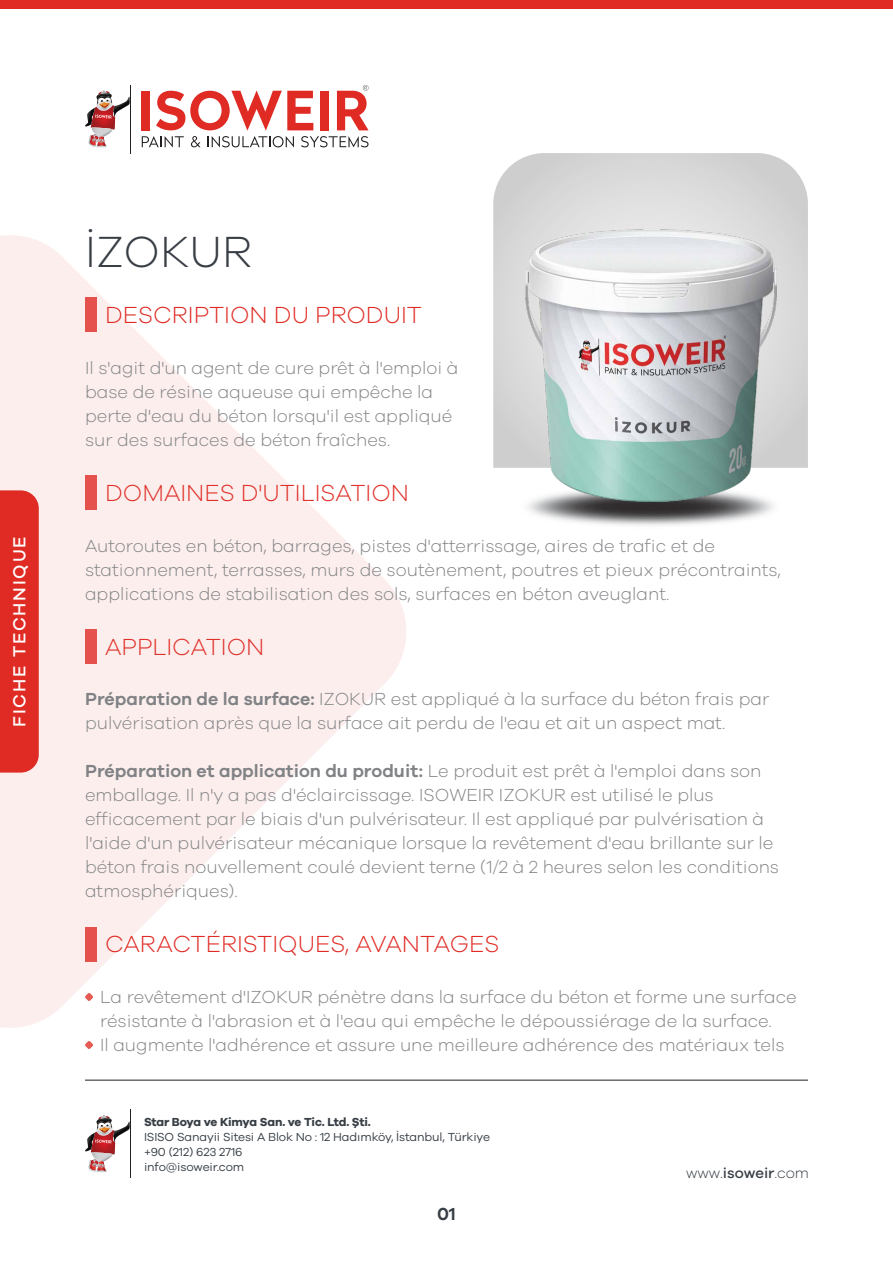
<style>
.page{position:relative;width:893px;height:1263px;background:#fff}
.page>*{position:absolute;margin:0;border:0;box-sizing:border-box;transform-origin:0 0}
.t1{font:300 45px "Galano Grotesque";color:#383e45}
.t2{font:300 24px "Galano Grotesque";color:#e02b25}
.t3{font:300 24px "Galano Grotesque";color:#e0312a}
.t4{font:300 18px/24px "Galano Grotesque";color:#808285}
.t5{font:500 18px "Galano Grotesque";letter-spacing:.1em;color:#fff}
.t6{font:600 18px "Galano Grotesque";color:#373e45}
.t7{font:300 15px "Galano Grotesque";color:#373e45}
.t8{font:12px/15px "Galano Grotesque";letter-spacing:-.01em;color:#373e45}
.t9{font:700 12px "Galano Grotesque";letter-spacing:-.02em;color:#373e45}
.s1{font-weight:600}
.s2{font-weight:500}
</style>
<div class="page">
<svg style="left:0;top:235px;width:406px;height:793px;fill:#fceeed"></svg>
<div style="left:0;top:490px;width:39px;height:283px;background:#e02b25"></div>
<hr style="left:130px;top:85px;width:1px;height:68px;background:#231f20">
<svg style="left:85px;top:91px;width:45px;height:56px"></svg>
<svg style="left:142px;top:136px;width:42px;height:11px"></svg>
<svg style="left:191px;top:136px;width:10px;height:11px"></svg>
<svg style="left:208px;top:136px;width:86px;height:11px"></svg>
<svg style="left:301px;top:136px;width:68px;height:11px"></svg>
<div style="left:142px;top:91px;width:8px;height:39px;background:#e02b25"></div>
<svg style="left:156px;top:91px;width:157px;height:39px"></svg>
<div style="left:320px;top:91px;width:8px;height:39px;background:#e02b25"></div>
<svg style="left:337px;top:85px;width:32px;height:45px"></svg>
<hr style="left:130px;top:1110px;width:1px;height:68px;background:#231f20">
<svg style="left:85px;top:1115px;width:45px;height:57px"></svg>
<hr style="left:85px;top:1080px;width:723px;height:1px;background:#231f20">
<div style="left:0;top:0;width:893px;height:9px;background:#e02b25"></div>
<img style="left:527px;top:502px;width:247px;height:24px">
<svg style="left:493px;top:153px;width:315px;height:315px;background:#d8d8d8"></svg>
<div style="left:85px;top:297px;width:11px;height:34px;background:#e5524d"></div>
<div style="left:85px;top:476px;width:11px;height:34px;background:#e5524d"></div>
<div style="left:85px;top:630px;width:11px;height:34px;background:#e5524d"></div>
<div style="left:85px;top:927px;width:11px;height:34px;background:#e5524d"></div>
<svg style="left:85px;top:1041px;width:8px;height:8px"></svg>
<svg style="left:85px;top:993px;width:8px;height:8px"></svg>
<img style="left:525px;top:230px;width:251px;height:272px">
<p class="t5" style="left:9px;top:727px;width:192px;rotate:-90deg">FICHE TECHNIQUE</p>
<h1 class="t1" style="left:85px;top:225px;width:169px">İZOKUR</h1>
<h2 class="t2" style="left:105px;top:300px;width:318px">DESCRIPTION DU PRODUIT</h2>
<p class="t4" style="left:85px;top:355px;width:375px">Il s'agit d'un agent de cure prêt à l'emploi à base de résine aqueuse qui empêche la perte d'eau du béton lorsqu'il est appliqué sur des surfaces de béton fraîches.</p>
<h2 class="t3" style="left:105px;top:479px;width:305px">DOMAINES D'UTILISATION</h2>
<p class="t4" style="left:85px;top:533px;width:697px">Autoroutes en béton, barrages, pistes d'atterrissage, aires de trafic et de stationnement, terrasses, murs de soutènement, poutres et pieux précontraints, applications de stabilisation des sols, surfaces en béton aveuglant.</p>
<h2 class="t3" style="left:105px;top:632px;width:161px">APPLICATION</h2>
<p class="t4" style="left:85px;top:687px;width:686px"><span class="s1">Préparation de la surface:</span> IZOKUR est appliqué à la surface du béton frais par pulvérisation après que la surface ait perdu de l'eau et ait un aspect mat.</p>
<p class="t4" style="left:85px;top:759px;width:696px"><span class="s1">Préparation et application du produit:</span> Le produit est prêt à l'emploi dans son emballage. Il n'y a pas d'éclaircissage. ISOWEIR IZOKUR est utilisé le plus efficacement par le biais d'un pulvérisateur. Il est appliqué par pulvérisation à l'aide d'un pulvérisateur mécanique lorsque la revêtement d'eau brillante sur le béton frais nouvellement coulé devient terne (1/2 à 2 heures selon les conditions atmosphériques).</p>
<h2 class="t2" style="left:105px;top:930px;width:396px">CARACTÉRISTIQUES, AVANTAGES</h2>
<p class="t4" style="left:100px;top:984px;width:698px">La revêtement d'IZOKUR pénètre dans la surface du béton et forme une surface résistante à l'abrasion et à l'eau qui empêche le dépoussiérage de la surface.<br>Il augmente l'adhérence et assure une meilleure adhérence des matériaux tels</p>
<p class="t9" style="left:144px;top:1114px;width:228px">Star Boya ve Kimya San. ve Tic. Ltd. Şti.</p>
<p class="t8" style="left:144px;top:1128px;width:347px">ISISO Sanayii Sitesi A Blok No : 12 Hadımköy, İstanbul, Türkiye +90 (212) 623 2716<br>info@isoweir.com</p>
<p class="t6" style="left:437px;top:1203px;width:20px">01</p>
<p class="t7" style="left:686px;top:1164px;width:124px">www.<span class="s2">isoweir</span>.com</p>
</div>
